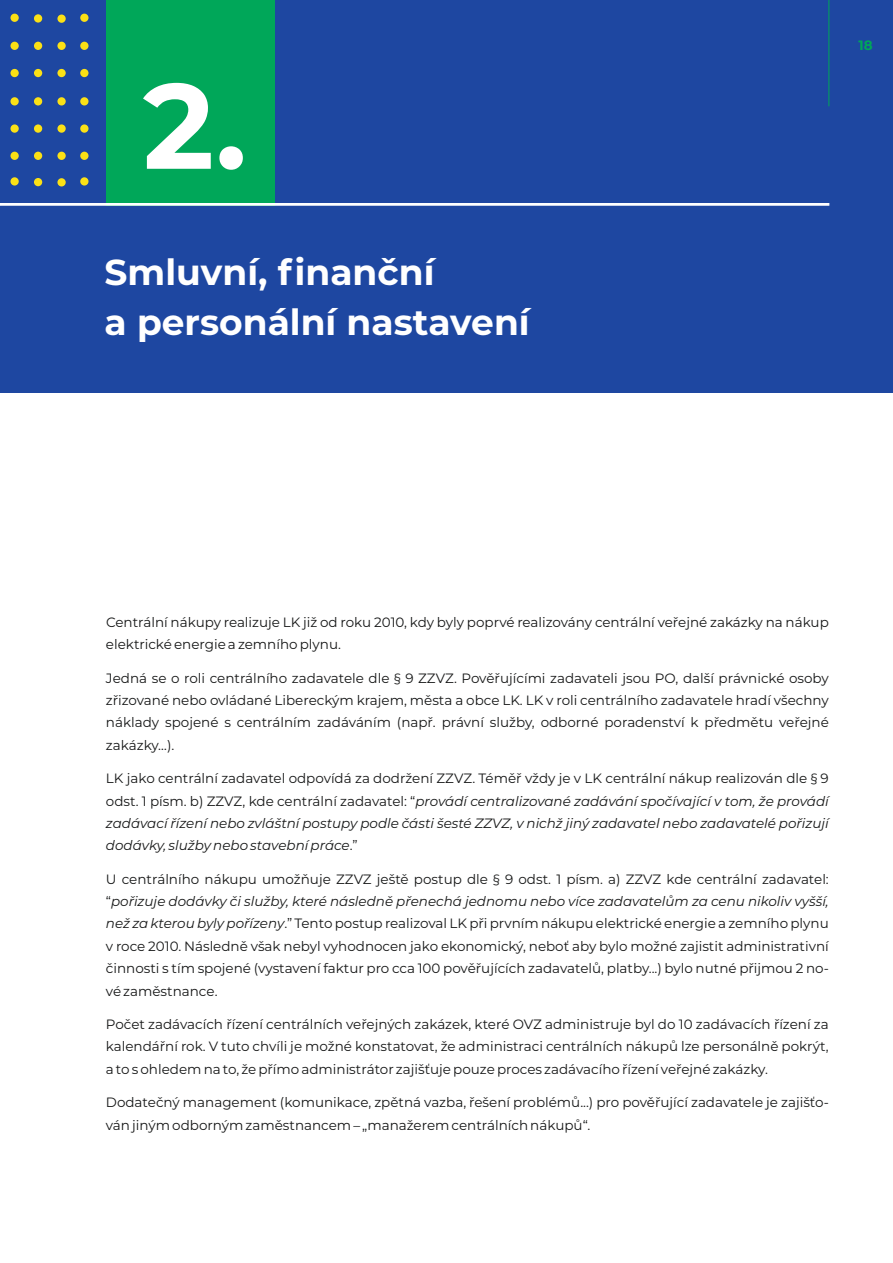
<style>
.page{position:relative;width:893px;height:1263px;background:#fff}
.page>*{position:absolute;margin:0;border:0;box-sizing:border-box;transform-origin:0 0}
.t1{font:700 120.6px "Montserrat";color:#fff}
.t2{font:700 36px/49.7px "Montserrat";color:#fff}
.t3{font:13.5px/22.4px "Montserrat";color:#151616;text-align:justify}
.t4{font:italic 13.5px/22.4px "Montserrat";color:#151616;text-align:justify}
.t5{font:700 13.5px "Montserrat";color:#00a759}
.s1{font-style:normal}
.s2{font-style:italic}
</style>
<div class="page">
<div style="left:0;top:0;width:893px;height:393px;background:#1e47a1"></div>
<div style="left:106px;top:0;width:169px;height:205px;background:#00a759"></div>
<div style="left:34px;top:42px;width:8px;height:8px;background:#fbe116;border-radius:50%"></div>
<div style="left:57px;top:42px;width:9px;height:8px;background:#fbe116;border-radius:50%"></div>
<div style="left:10px;top:42px;width:9px;height:8px;background:#fbe116;border-radius:50%"></div>
<div style="left:34px;top:69px;width:8px;height:8px;background:#fbe116;border-radius:50%"></div>
<div style="left:57px;top:69px;width:9px;height:8px;background:#fbe116;border-radius:50%"></div>
<div style="left:10px;top:69px;width:9px;height:8px;background:#fbe116;border-radius:50%"></div>
<div style="left:34px;top:97px;width:8px;height:8px;background:#fbe116;border-radius:50%"></div>
<div style="left:57px;top:97px;width:9px;height:8px;background:#fbe116;border-radius:50%"></div>
<div style="left:10px;top:97px;width:9px;height:8px;background:#fbe116;border-radius:50%"></div>
<div style="left:34px;top:124px;width:8px;height:9px;background:#fbe116;border-radius:50%"></div>
<div style="left:57px;top:124px;width:9px;height:9px;background:#fbe116;border-radius:50%"></div>
<div style="left:10px;top:124px;width:9px;height:9px;background:#fbe116;border-radius:50%"></div>
<div style="left:34px;top:152px;width:8px;height:8px;background:#fbe116;border-radius:50%"></div>
<div style="left:57px;top:152px;width:9px;height:8px;background:#fbe116;border-radius:50%"></div>
<div style="left:10px;top:152px;width:9px;height:8px;background:#fbe116;border-radius:50%"></div>
<div style="left:57px;top:178px;width:9px;height:8px;background:#fbe116;border-radius:50%"></div>
<div style="left:34px;top:178px;width:8px;height:8px;background:#fbe116;border-radius:50%"></div>
<div style="left:10px;top:177px;width:9px;height:9px;background:#fbe116;border-radius:50%"></div>
<div style="left:57px;top:15px;width:9px;height:8px;background:#fbe116;border-radius:50%"></div>
<div style="left:34px;top:14px;width:8px;height:9px;background:#fbe116;border-radius:50%"></div>
<div style="left:10px;top:14px;width:9px;height:8px;background:#fbe116;border-radius:50%"></div>
<div style="left:80px;top:42px;width:9px;height:8px;background:#fbe116;border-radius:50%"></div>
<div style="left:80px;top:69px;width:9px;height:8px;background:#fbe116;border-radius:50%"></div>
<div style="left:80px;top:97px;width:9px;height:8px;background:#fbe116;border-radius:50%"></div>
<div style="left:80px;top:124px;width:9px;height:9px;background:#fbe116;border-radius:50%"></div>
<div style="left:80px;top:152px;width:9px;height:8px;background:#fbe116;border-radius:50%"></div>
<div style="left:80px;top:177px;width:9px;height:9px;background:#fbe116;border-radius:50%"></div>
<div style="left:80px;top:14px;width:9px;height:8px;background:#fbe116;border-radius:50%"></div>
<svg style="left:0;top:203px;width:830px;height:3px;background:#ebf1f5"></svg>
<hr style="left:828px;top:0;width:1px;height:106px;background:#00a759">
<h1 class="t1" style="left:143px;top:52px;width:106px">2.</h1>
<h2 class="t2" style="left:105px;top:248px;width:427px">Smluvní, finanční<br>a personální nastavení</h2>
<p class="t5" style="left:859px;top:37px;width:16px">18</p>
<p class="t3" style="left:106px;top:611px;width:724px">Centrální nákupy realizuje LK již od roku 2010, kdy byly poprvé realizovány centrální veřejné zakázky na nákup elektrické energie a zemního plynu.</p>
<p class="t3" style="left:106px;top:667px;width:724px">Jedná se o roli centrálního zadavatele dle § 9 ZZVZ. Pověřujícími zadavateli jsou PO, další právnické osoby zřizované nebo ovládané Libereckým krajem, města a obce LK. LK v roli centrálního zadavatele hradí všechny náklady spojené s centrálním zadáváním (např. právní služby, odborné poradenství k předmětu veřejné zakázky…).</p>
<p class="t4" style="left:106px;top:767px;width:724px"><span class="s1">LK jako centrální zadavatel odpovídá za dodržení ZZVZ. Téměř vždy je v LK centrální nákup realizován dle § 9 odst. 1 písm. b) ZZVZ, kde centrální zadavatel: “</span>provádí centralizované zadávání spočívající v tom, že provádí zadávací řízení nebo zvláštní postupy podle části šesté ZZVZ, v nichž jiný zadavatel nebo zadavatelé pořizují dodávky, služby nebo stavební práce<span class="s1">.”</span></p>
<p class="t3" style="left:106px;top:868px;width:724px">U centrálního nákupu umožňuje ZZVZ ještě postup dle § 9 odst. 1 písm. a) ZZVZ kde centrální zadavatel: “<span class="s2">pořizuje dodávky či služby, které následně přenechá jednomu nebo více zadavatelům za cenu nikoliv vyšší, než za kterou byly pořízeny</span>.” Tento postup realizoval LK při prvním nákupu elektrické energie a zemního plynu v roce 2010. Následně však nebyl vyhodnocen jako ekonomický, neboť aby bylo možné zajistit administrativní činnosti s tím spojené (vystavení faktur pro cca 100 pověřujících zadavatelů, platby...) bylo nutné přijmou 2 no&shy;vé zaměstnance.</p>
<p class="t3" style="left:106px;top:1013px;width:724px">Počet zadávacích řízení centrálních veřejných zakázek, které OVZ administruje byl do 10 zadávacích řízení za kalendářní rok. V tuto chvíli je možné konstatovat, že administraci centrálních nákupů lze personálně pokrýt, a to s ohledem na to, že přímo administrátor zajišťuje pouze proces zadávacího řízení veřejné zakázky.</p>
<p class="t3" style="left:106px;top:1091px;width:724px">Dodatečný management (komunikace, zpětná vazba, řešení problémů...) pro pověřující zadavatele je zajišťo&shy;ván jiným odborným zaměstnancem – „manažerem centrálních nákupů“.</p>
</div>
